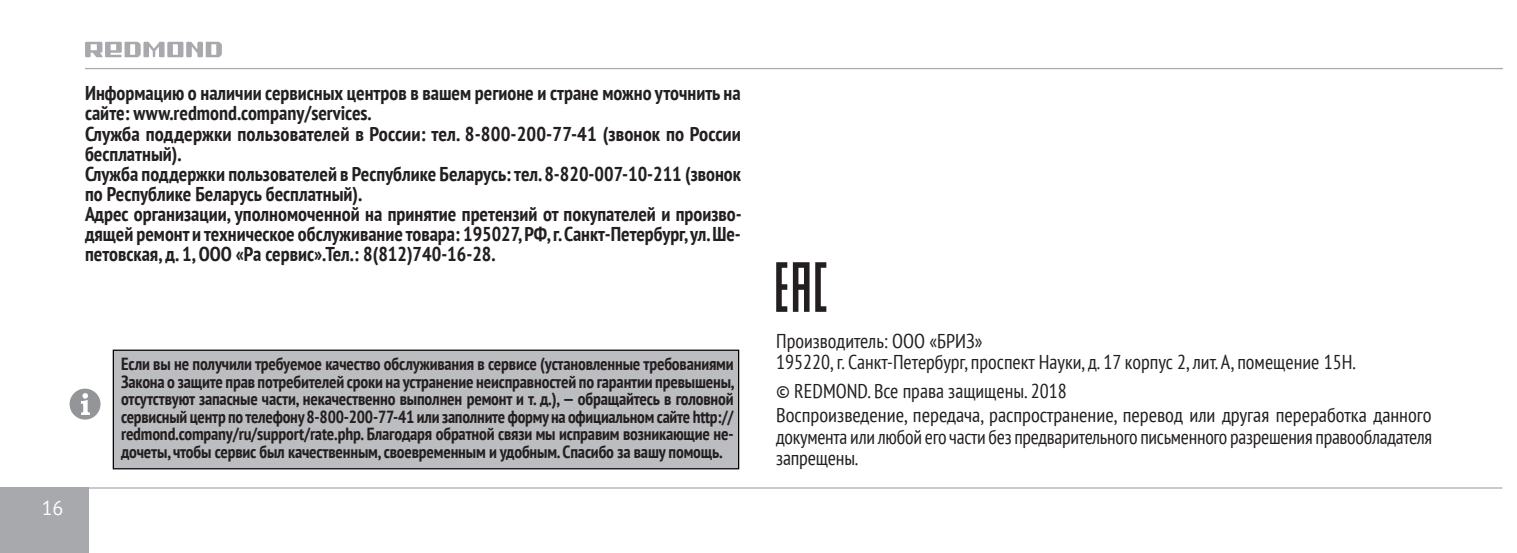
<style>
.page{position:relative;width:1517px;height:553px;background:#fff}
.page>*{position:absolute;margin:0;border:0;box-sizing:border-box;transform-origin:0 0}
.t1{font:700 condensed 20px/20px "PT Sans";color:#231f20}
.t2{font:condensed 20px/21.2px "PT Sans";color:#231f20}
.t3{font:20px "PT Sans";color:#fff}
.t4{font:700 condensed 17.5px/17.5px "PT Sans";letter-spacing:-.01em;color:#231f20;text-align:justify}
</style>
<div class="page">
<div style="left:0;top:487px;width:89px;height:66px;background:#a8a9ad"></div>
<svg style="left:85px;top:42px;width:137px;height:15px"></svg>
<hr style="left:85px;top:68px;width:1417px;height:1px;background:#a8a9ad">
<hr style="left:64px;top:487px;width:1438px;height:1px;background:#a8a9ad">
<div style="left:113px;top:349px;width:626px;height:120px;background:#bcbdc0;border:1px solid #000"></div>
<svg style="left:70px;top:388px;width:31px;height:31px"></svg>
<svg style="left:776px;top:262px;width:11px;height:50px"></svg>
<svg style="left:793px;top:262px;width:16px;height:50px"></svg>
<svg style="left:815px;top:262px;width:11px;height:50px"></svg>
<p class="t1" style="left:85px;top:83px;width:658px">Информацию о наличии сервисных центров в вашем регионе и стране можно уточнить на сайте: www.redmond.company/services.<br>Служба поддержки пользователей в России: тел. 8-800-200-77-41 (звонок по России бесплатный).<br>Служба поддержки пользователей в Республике Беларусь: тел. 8-820-007-10-211 (звонок по Республике Беларусь бесплатный).<br>Адрес организации, уполномоченной на принятие претензий от покупателей и произво&shy;дящей ремонт и техническое обслуживание товара: 195027, РФ, г. Санкт-Петербург, ул. Ше&shy;петовская, д. 1, ООО «Ра сервис».Тел.: 8(812)740-16-28.</p>
<p class="t3" style="left:42px;top:495px;width:23px">16</p>
<p class="t4" style="left:121px;top:355px;width:615px">Если вы не получили требуемое качество обслуживания в сервисе (установленные требованиями Закона о защите прав потребителей сроки на устранение неисправностей по гарантии превышены, отсутствуют запасные части, некачественно выполнен ремонт и т. д.), — обращайтесь в головной сервисный центр по телефону 8-800-200-77-41 или заполните форму на официальном сайте http:// redmond.company/ru/support/rate.php. Благодаря обратной связи мы исправим возникающие не&shy;дочеты, чтобы сервис был качественным, своевременным и удобным. Спасибо за вашу помощь.</p>
<p class="t2" style="left:776px;top:330px;width:581px">Производитель: ООО «БРИЗ»<br>195220, г. Санкт-Петербург, проспект Науки, д. 17 корпус 2, лит. А, помещение 15Н.</p>
<p class="t2" style="left:776px;top:378px;width:657px;line-height:24.8px">© REDMOND. Все права защищены. 2018<br>Воспроизведение, передача, распространение, перевод или другая переработка данного</p>
<p class="t2" style="left:776px;top:425px;width:657px">документа или любой его части без предварительного письменного разрешения правообладателя запрещены.</p>
</div>
